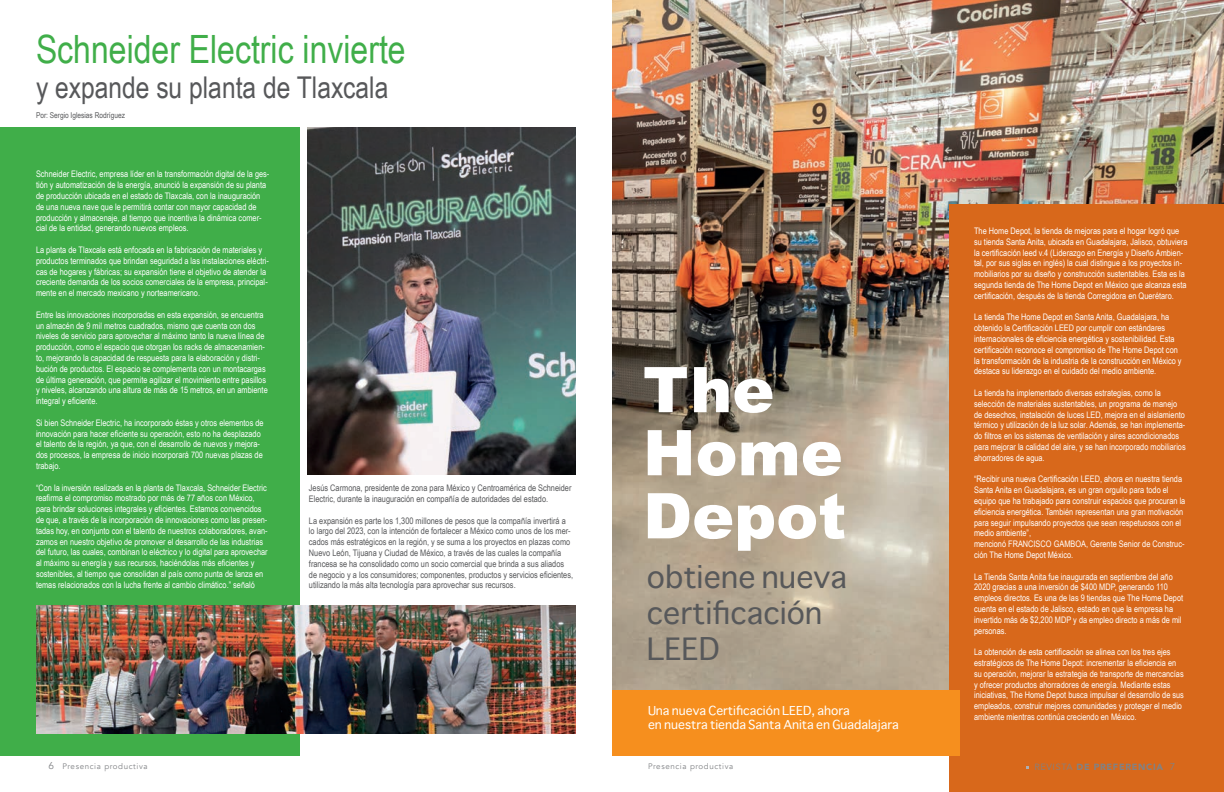
<style>
.page{position:relative;width:1224px;height:792px;background:#fff}
.page>*{position:absolute;margin:0;border:0;box-sizing:border-box;transform-origin:0 0}
.t1{font:900 63.1px/63.1px "Arial";color:#fff}
.t2{font:39px "Arial Narrow";color:#40ae49}
.t3{font:30px/36px "Sathu";color:#57585a}
.t4{font:30px "Arial Narrow";color:#57585a}
.t5{font:12px/14.4px "Sathu";color:#fff}
.t6{font:9px/10.8px "Arial Narrow";color:#fff}
.t7{font:9px/10.8px "Arial Narrow";color:#57585a}
.t8{font:900 9px "Avenir";letter-spacing:.075em;color:#808285}
.t9{font:8px "Avenir";letter-spacing:.075em;color:#808285}
.t10{font:8px "Arial Narrow";color:#57585a}
.s1{font-size:10px}
.s2{font-weight:400}
.s3{font-weight:400;font-size:10px}
</style>
<div class="page">
<img style="left:612px;top:0;width:612px;height:690px">
<div style="left:0;top:127px;width:300px;height:629px;background:#40ae49"></div>
<div style="left:950px;top:204px;width:274px;height:588px;background:#d8681b"></div>
<img style="left:307px;top:128px;width:269px;height:346px">
<img style="left:36px;top:605px;width:540px;height:128px">
<div style="left:612px;top:690px;width:347px;height:66px;background:#f68f1e"></div>
<h2 class="t2" style="left:36px;top:21px;width:371px">Schneider Electric invierte</h2>
<h3 class="t4" style="left:36px;top:66px;width:354px">y expande su planta de Tlaxcala</h3>
<p class="t10" style="left:36px;top:109px;width:90px">Por: Sergio Iglesias Rodríguez</p>
<p class="t6" style="left:36px;top:168px;width:235px">Schneider Electric, empresa líder en la transformación digital de la ges&shy;tión y automatización de la energía, anunció la expansión de su planta de producción ubicada en el estado de Tlaxcala, con la inauguración de una nueva nave que le permitirá contar con mayor capacidad de producción y almacenaje, al tiempo que incentiva la dinámica comer&shy;cial de la entidad, generando nuevos empleos.</p>
<p class="t6" style="left:36px;top:244px;width:235px">La planta de Tlaxcala está enfocada en la fabricación de materiales y productos terminados que brindan seguridad a las instalaciones eléctri&shy;cas de hogares y fábricas; su expansión tiene el objetivo de atender la creciente demanda de los socios comerciales de la empresa, principal&shy;mente en el mercado mexicano y norteamericano.</p>
<p class="t6" style="left:36px;top:309px;width:233px">Entre las innovaciones incorporadas en esta expansión, se encuentra un almacén de 9 mil metros cuadrados, mismo que cuenta con dos niveles de servicio para aprovechar al máximo tanto la nueva línea de producción, como el espacio que otorgan los racks de almacenamien&shy;to, mejorando la capacidad de respuesta para la elaboración y distri&shy;bución de productos. El espacio se complementa con un montacargas de última generación, que permite agilizar el movimiento entre pasillos y niveles, alcanzando una altura de más de 15 metros, en un ambiente integral y eficiente.</p>
<p class="t6" style="left:36px;top:417px;width:229px">Si bien Schneider Electric, ha incorporado éstas y otros elementos de innovación para hacer eficiente su operación, esto no ha desplazado el talento de la región, ya que, con el desarrollo de nuevos y mejora&shy;dos procesos, la empresa de inicio incorporará 700 nuevas plazas de trabajo.</p>
<p class="t6" style="left:36px;top:482px;width:233px">“Con la inversión realizada en la planta de Tlaxcala, Schneider Electric reafirma el compromiso mostrado por más de 77 años con México, para brindar soluciones integrales y eficientes. Estamos convencidos de que, a través de la incorporación de innovaciones como las presen&shy;tadas hoy, en conjunto con el talento de nuestros colaboradores, avan&shy;zamos en nuestro objetivo de promover el desarrollo de las industrias del futuro, las cuales, combinan lo eléctrico y lo digital para aprovechar al máximo su energía y sus recursos, haciéndolas más eficientes y sostenibles, al tiempo que consolidan al país como punta de lanza en temas relacionados con la lucha frente al cambio climático.” señaló</p>
<p class="t7" style="left:309px;top:482px;width:264px">Jesús Carmona, presidente de zona para México y Centroamérica de Schneider<br>Electric, durante la inauguración en compañía de autoridades del estado.</p>
<p class="t7" style="left:309px;top:515px;width:266px">La expansión es parte los 1,300 millones de pesos que la compañía invertirá a lo largo del 2023, con la intención de fortalecer a México como unos de los mer&shy;cados más estratégicos en la región, y se suma a los proyectos en plazas como Nuevo León, Tijuana y Ciudad de México, a través de las cuales la compañía francesa se ha consolidado como un socio comercial que brinda a sus aliados de negocio y a los consumidores; componentes, productos y servicios eficientes, utilizando la más alta tecnología para aprovechar sus recursos.</p>
<h1 class="t1" style="left:643px;top:356px;width:205px">The<br>Home<br>Depot</h1>
<h3 class="t3" style="left:647px;top:557px;width:202px">obtiene nueva certificación<br>LEED</h3>
<h3 class="t5" style="left:648px;top:702px;width:252px">Una nueva Certificación LEED, ahora<br>en nuestra tienda Santa Anita en Guadalajara</h3>
<p class="t6" style="left:974px;top:225px;width:215px">The Home Depot, la tienda de mejoras para el hogar logró que su tienda Santa Anita, ubicada en Guadalajara, Jalisco, obtuviera la certificación leed v.4 (Liderazgo en Energía y Diseño Ambien&shy;tal, por sus siglas en inglés) la cual distingue a los proyectos in&shy;mobiliarios por su diseño y construcción sustentables. Esta es la segunda tienda de The Home Depot en México que alcanza esta certificación, después de la tienda Corregidora en Querétaro.</p>
<p class="t6" style="left:974px;top:312px;width:209px">La tienda The Home Depot en Santa Anita, Guadalajara, ha obtenido la Certificación LEED por cumplir con estándares internacionales de eficiencia energética y sostenibilidad. Esta certificación reconoce el compromiso de The Home Depot con la transformación de la industria de la construcción en México y destaca su liderazgo en el cuidado del medio ambiente.</p>
<p class="t6" style="left:974px;top:387px;width:213px">La tienda ha implementado diversas estrategias, como la selección de materiales sustentables, un programa de manejo de desechos, instalación de luces LED, mejora en el aislamiento térmico y utilización de la luz solar. Además, se han implementa&shy;do filtros en los sistemas de ventilación y aires acondicionados para mejorar la calidad del aire, y se han incorporado mobiliarios ahorradores de agua.</p>
<p class="t6" style="left:974px;top:474px;width:213px">“Recibir una nueva Certificación LEED, ahora en nuestra tienda Santa Anita en Guadalajara, es un gran orgullo para todo el equipo que ha trabajado para construir espacios que procuran la eficiencia energética. También representan una gran motivación para seguir impulsando proyectos que sean respetuosos con el medio ambiente”,<br>mencionó FRANCISCO GAMBOA, Gerente Senior de Construc&shy;ción The Home Depot México.</p>
<p class="t6" style="left:974px;top:571px;width:211px">La Tienda Santa Anita fue inaugurada en septiembre del año 2020 gracias a una inversión de $400 MDP, generando 110 empleos directos. Es una de las 9 tiendas que The Home Depot cuenta en el estado de Jalisco, estado en que la empresa ha invertido más de $2,200 MDP y da empleo directo a más de mil personas.</p>
<p class="t6" style="left:974px;top:646px;width:211px">La obtención de esta certificación se alinea con los tres ejes estratégicos de The Home Depot: incrementar la eficiencia en su operación, mejorar la estrategia de transporte de mercancías y ofrecer productos ahorradores de energía. Mediante estas iniciativas, The Home Depot busca impulsar el desarrollo de sus empleados, construir mejores comunidades y proteger el medio ambiente mientras continúa creciendo en México.</p>
<p class="t9" style="left:48px;top:761px;width:101px"><span class="s1">6</span> Presencia productiva</p>
<p class="t9" style="left:648px;top:761px;width:87px">Presencia productiva</p>
<p class="t8" style="left:1034px;top:759px;width:142px"><span class="s2">REVISTA</span> DE PREFERENCIA <span class="s3">7</span></p>
</div>
